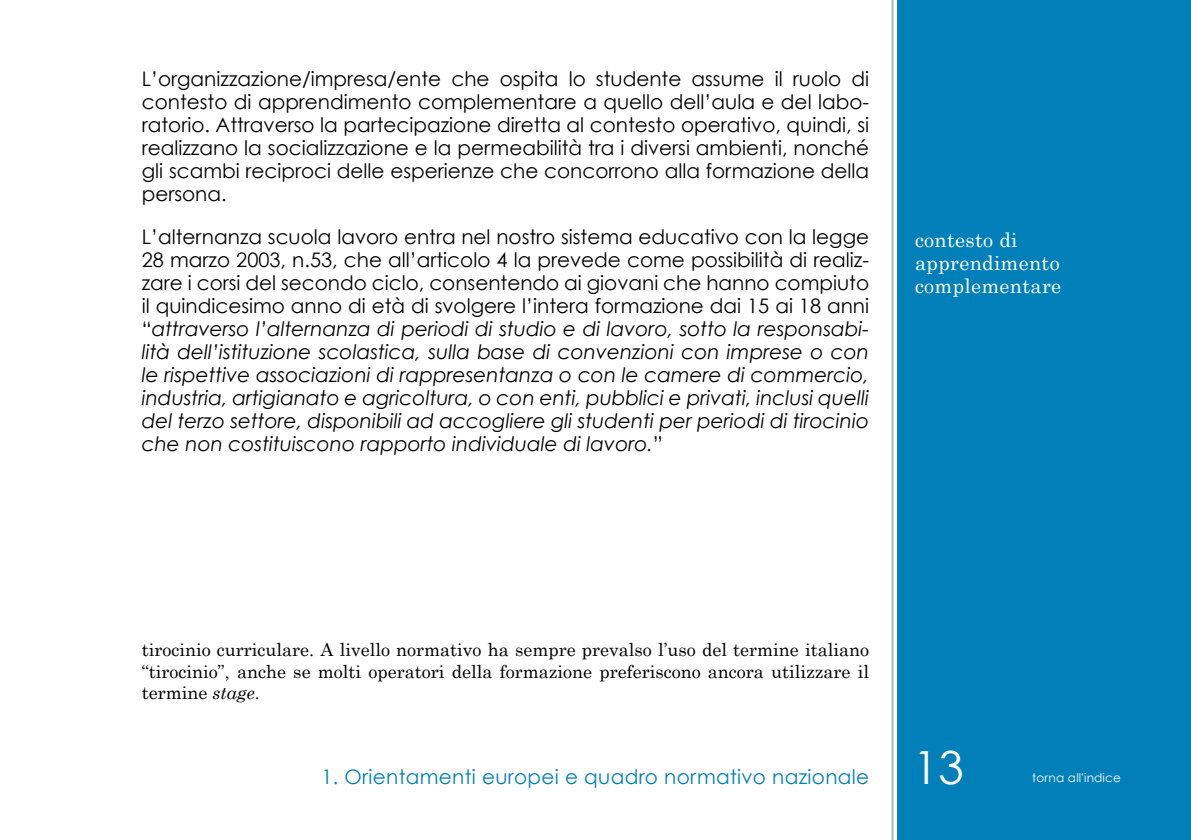
<style>
.page{position:relative;width:1191px;height:840px;background:#fff}
.page>*{position:absolute;margin:0;border:0;box-sizing:border-box;transform-origin:0 0}
.t1{font:45.6px "Century Gothic";color:#fff}
.t2{font:italic 20px/23px "Century Gothic";color:#000;text-align:justify}
.t3{font:20px/23px "Century Gothic";color:#000;text-align:justify}
.t4{font:20px "Century Gothic";letter-spacing:.015em;color:#007fb8}
.t5{font:20px/23px "Century Schoolbook";letter-spacing:.015em;color:#fff}
.t6{font:18px/21.6px "Century Schoolbook";color:#000;text-align:justify}
.t7{font:12px "Century Gothic";letter-spacing:.015em;color:#fff}
.s1{font-style:normal}
.s2{font-style:italic}
</style>
<div class="page">
<div style="left:897px;top:0;width:294px;height:839px;background:#007fb8"></div>
<hr style="left:891px;top:0;width:2px;height:839px;background:#b3b2b2">
<p class="t3" style="left:142px;top:67px;width:729px">L’organizzazione/impresa/ente che ospita lo studente assume il ruolo di contesto di apprendimento complementare a quello dell’aula e del labo&shy;ratorio. Attraverso la partecipazione diretta al contesto operativo, quindi, si realizzano la socializzazione e la permeabilità tra i diversi ambienti, nonché gli scambi reciproci delle esperienze che concorrono alla formazione della persona.</p>
<p class="t2" style="left:142px;top:225px;width:729px"><span class="s1">L’alternanza scuola lavoro entra nel nostro sistema educativo con la legge 28 marzo 2003, n.53, che all’articolo 4 la prevede come possibilità di realiz&shy;zare i corsi del secondo ciclo, consentendo ai giovani che hanno compiuto il quindicesimo anno di età di svolgere l’intera formazione dai 15 ai 18 anni “</span>attraverso l’alternanza di periodi di studio e di lavoro, sotto la responsabi&shy;lità dell’istituzione scolastica, sulla base di convenzioni con imprese o con le rispettive associazioni di rappresentanza o con le camere di commercio, industria, artigianato e agricoltura, o con enti, pubblici e privati, inclusi quelli del terzo settore, disponibili ad accogliere gli studenti per periodi di tirocinio che non costituiscono rapporto individuale di lavoro.<span class="s1">”</span></p>
<p class="t5" style="left:915px;top:227px;width:148px">contesto di apprendimento complementare</p>
<p class="t6" style="left:142px;top:637px;width:729px">tirocinio curriculare. A livello normativo ha sempre prevalso l’uso del termine italiano “tirocinio”, anche se molti operatori della formazione preferiscono ancora utilizzare il termine <span class="s2">stage</span>.</p>
<p class="t4" style="left:321px;top:763px;width:549px">1. Orientamenti europei e quadro normativo nazionale</p>
<h1 class="t1" style="left:913px;top:739px;width:52px">13</h1>
<p class="t7" style="left:1032px;top:770px;width:90px">torna all'indice</p>
</div>
